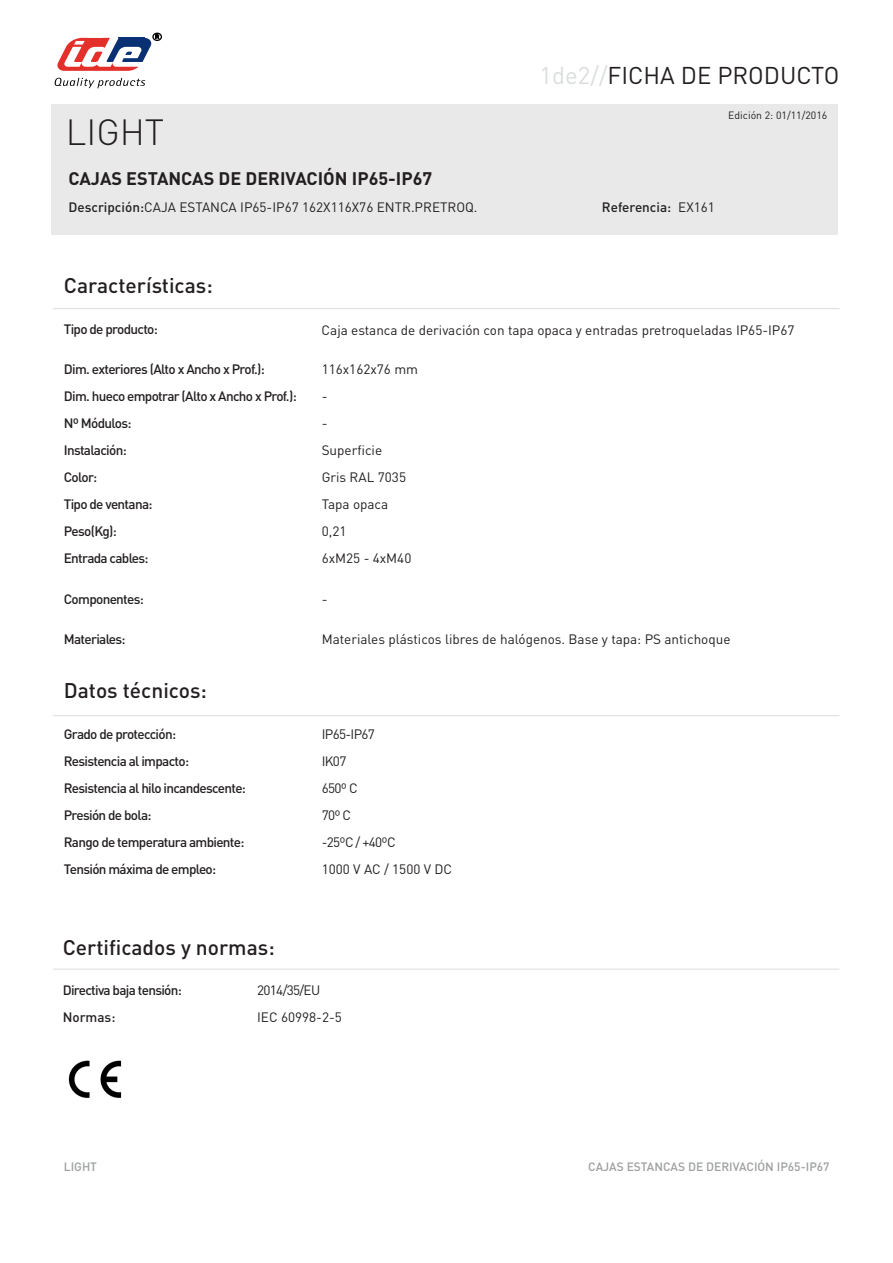
<style>
.page{position:relative;width:893px;height:1263px;background:#fff}
.page>*{position:absolute;margin:0;border:0;box-sizing:border-box;transform-origin:0 0}
.t1{font:300 36px "DIN Pro";color:#231f20}
.t2{font:24px "DIN Pro";color:#231f20}
.t3{font:500 21px "DIN Pro";color:#231f20}
.t4{font:700 18px "DIN Pro";color:#231f20}
.t5{font:500 13.5px "DIN Pro";letter-spacing:-.05em;color:#231f20}
.referencia{font:13.5px "DIN Pro";color:#231f20}
.referencia-2{font:13.5px "DIN Pro";letter-spacing:-.05em;color:#231f20}
.t6{font:500 13.5px "DIN Pro";color:#231f20}
.t7{font:500 12px "DIN Pro";color:#9c9e9f}
.t8{font:10.5px "DIN Pro";color:#231f20}
.s1{font-weight:500}
.s2{color:#dbdede}
</style>
<div class="page">
<div style="left:51px;top:105px;width:787px;height:130px;background:#e9e9e9"></div>
<hr style="left:53px;top:308px;width:786px;height:1px;background:#dbdede">
<hr style="left:53px;top:715px;width:786px;height:1px;background:#dbdede">
<hr style="left:53px;top:969px;width:786px;height:1px;background:#dbdede">
<svg style="left:55px;top:78px;width:90px;height:10px"></svg>
<svg style="left:57px;top:35px;width:103px;height:36px"></svg>
<div style="left:152px;top:33px;width:10px;height:8px;border:1px solid #000;border-radius:50%"></div>
<img style="left:68px;top:1060px;width:54px;height:38px">
<p class="t1" style="left:66px;top:107px;width:100px">LIGHT</p>
<p class="t4" style="left:68px;top:167px;width:365px">CAJAS ESTANCAS DE DERIVACIÓN IP65-IP67</p>
<p class="referencia" style="left:68px;top:198px;width:411px"><span class="s1">Descripción:</span>CAJA ESTANCA IP65-IP67 162X116X76 ENTR.PRETROQ.</p>
<p class="t2" style="left:540px;top:59px;width:301px"><span class="s2">1de2//</span>FICHA DE PRODUCTO</p>
<p class="t8" style="left:728px;top:108px;width:101px">Edición 2: 01/11/2016</p>
<p class="t6" style="left:602px;top:198px;width:71px">Referencia:</p>
<p class="referencia" style="left:678px;top:198px;width:38px">EX161</p>
<p class="t3" style="left:64px;top:271px;width:150px">Características:</p>
<p class="t5" style="left:64px;top:320px;width:96px">Tipo de producto:</p>
<p class="t5" style="left:64px;top:360px;width:203px">Dim. exteriores (Alto x Ancho x Prof.):</p>
<p class="t5" style="left:64px;top:387px;width:234px">Dim. hueco empotrar (Alto x Ancho x Prof.):</p>
<p class="t5" style="left:64px;top:414px;width:69px">Nº Módulos:</p>
<p class="t5" style="left:64px;top:441px;width:65px">Instalación:</p>
<p class="t5" style="left:64px;top:468px;width:35px">Color:</p>
<p class="t5" style="left:64px;top:495px;width:90px">Tipo de ventana:</p>
<p class="t5" style="left:64px;top:522px;width:55px">Peso(Kg):</p>
<p class="t5" style="left:64px;top:549px;width:86px">Entrada cables:</p>
<p class="t5" style="left:64px;top:590px;width:82px">Componentes:</p>
<p class="t5" style="left:64px;top:630px;width:63px">Materiales:</p>
<p class="t3" style="left:64px;top:676px;width:145px">Datos técnicos:</p>
<p class="t5" style="left:64px;top:725px;width:114px">Grado de protección:</p>
<p class="t5" style="left:64px;top:752px;width:127px">Resistencia al impacto:</p>
<p class="t5" style="left:64px;top:779px;width:184px">Resistencia al hilo incandescente:</p>
<p class="t5" style="left:64px;top:806px;width:89px">Presión de bola:</p>
<p class="t5" style="left:64px;top:833px;width:182px">Rango de temperatura ambiente:</p>
<p class="t5" style="left:64px;top:860px;width:154px">Tensión máxima de empleo:</p>
<p class="referencia" style="left:322px;top:321px;width:474px">Caja estanca de derivación con tapa opaca y entradas pretroqueladas IP65-IP67</p>
<p class="referencia" style="left:322px;top:360px;width:98px">116x162x76 mm</p>
<p class="referencia" style="left:322px;top:387px;width:7px">-</p>
<p class="referencia" style="left:322px;top:414px;width:7px">-</p>
<p class="referencia" style="left:322px;top:441px;width:62px">Superficie</p>
<p class="referencia" style="left:322px;top:468px;width:86px">Gris RAL 7035</p>
<p class="referencia" style="left:322px;top:495px;width:68px">Tapa opaca</p>
<p class="referencia" style="left:322px;top:522px;width:26px">0,21</p>
<p class="referencia" style="left:322px;top:549px;width:91px">6xM25 - 4xM40</p>
<p class="referencia" style="left:322px;top:590px;width:7px">-</p>
<p class="referencia" style="left:322px;top:630px;width:410px">Materiales plásticos libres de halógenos. Base y tapa: PS antichoque</p>
<p class="referencia-2" style="left:322px;top:725px;width:55px">IP65-IP67</p>
<p class="referencia" style="left:322px;top:752px;width:26px">IK07</p>
<p class="referencia" style="left:322px;top:779px;width:37px">650º C</p>
<p class="referencia" style="left:322px;top:806px;width:31px">70º C</p>
<p class="referencia-2" style="left:322px;top:833px;width:75px">-25ºC / +40ºC</p>
<p class="referencia" style="left:322px;top:860px;width:132px">1000 V AC / 1500 V DC</p>
<p class="t3" style="left:63px;top:933px;width:214px">Certificados y normas:</p>
<p class="t5" style="left:63px;top:981px;width:121px">Directiva baja tensión:</p>
<p class="t5" style="left:63px;top:1008px;width:54px">Normas:</p>
<p class="referencia" style="left:257px;top:981px;width:65px">2014/35/EU</p>
<p class="referencia" style="left:257px;top:1008px;width:86px">IEC 60998-2-5</p>
<p class="t7" style="left:64px;top:1158px;width:35px">LIGHT</p>
<p class="t7" style="left:588px;top:1158px;width:243px">CAJAS ESTANCAS DE DERIVACIÓN IP65-IP67</p>
</div>
